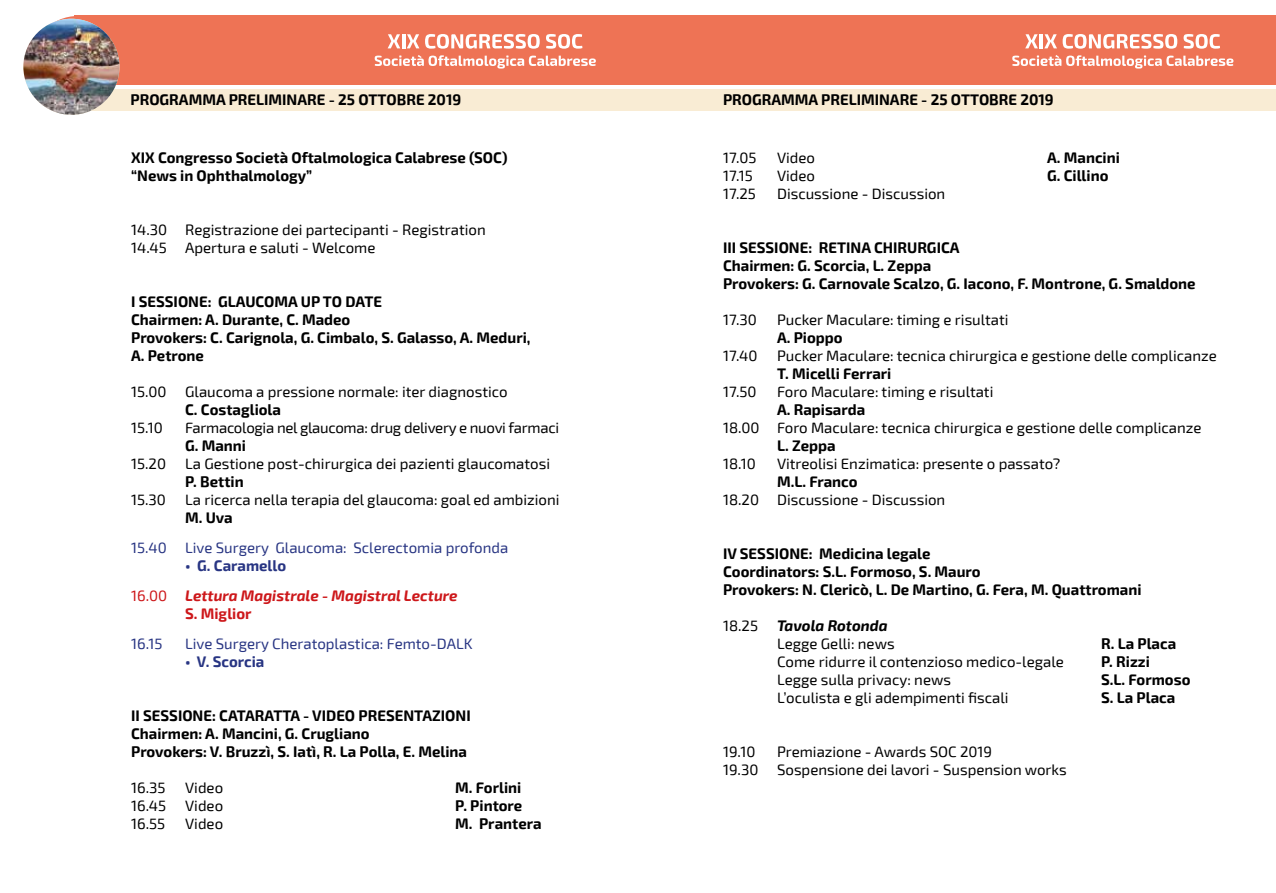
<style>
.page{position:relative;width:1276px;height:893px;background:#fff}
.page>*{position:absolute;margin:0;border:0;box-sizing:border-box;transform-origin:0 0}
.t1{font:15px/18px "Exo 2";color:#000}
.t2{font:700 15px/18px "Exo 2";color:#000}
.t3{font:15px "Exo 2";color:#283583}
.t4{font:italic 700 15px/30px "Exo 2";color:#cd171a}
.t5{font:15px "Exo 2";letter-spacing:-.02em;color:#000}
.t6{font:italic 700 15px "Exo 2";color:#000}
.t7{font:700 15px "Exo 2";color:#283583}
.t8{font:700 15px "Exo 2";color:#cd171a}
.s1{font-style:normal;color:#283583}
.s2{font-weight:400;font-style:normal}
</style>
<div class="page">
<svg style="left:31px;top:16px;width:85px;height:73px"></svg>
<div style="left:75px;top:16px;width:1201px;height:69px;background:#ee7355"></div>
<div style="left:80px;top:89px;width:1196px;height:21px;background:#f9ecd4"></div>
<img style="left:23px;top:19px;width:96px;height:96px;border-radius:48px">
<svg style="left:388px;top:34px;width:12px;height:14px"></svg>
<hr style="left:402px;top:34px;width:3px;height:14px;background:#fff">
<svg style="left:407px;top:34px;width:12px;height:14px"></svg>
<svg style="left:425px;top:34px;width:115px;height:15px"></svg>
<svg style="left:546px;top:34px;width:36px;height:15px"></svg>
<svg style="left:375px;top:55px;width:221px;height:14px"></svg>
<svg style="left:1025px;top:34px;width:13px;height:14px"></svg>
<hr style="left:1039px;top:34px;width:3px;height:14px;background:#fff">
<svg style="left:1044px;top:34px;width:133px;height:15px"></svg>
<svg style="left:1183px;top:34px;width:37px;height:15px"></svg>
<svg style="left:1012px;top:55px;width:221px;height:14px"></svg>
<p class="t2" style="left:131px;top:91px;width:332px">PROGRAMMA PRELIMINARE - 25 OTTOBRE 2019</p>
<p class="t2" style="left:723px;top:91px;width:332px">PROGRAMMA PRELIMINARE - 25 OTTOBRE 2019</p>
<p class="t2" style="left:131px;top:149px;width:378px">XIX Congresso Società Oftalmologica Calabrese (SOC) “News in Ophthalmology”</p>
<p class="t1" style="left:131px;top:221px;width:356px">14.30 Registrazione dei partecipanti - Registration<br>14.45 Apertura e saluti - Welcome</p>
<p class="t2" style="left:131px;top:293px;width:401px">I SESSIONE: GLAUCOMA UP TO DATE<br>Chairmen: A. Durante, C. Madeo<br>Provokers: C. Carignola, G. Cimbalo, S. Galasso, A. Meduri, A. Petrone</p>
<p class="t1" style="left:131px;top:383px;width:378px">15.00 Glaucoma a pressione normale: iter diagnostico</p>
<p class="t2" style="left:185px;top:401px;width:97px">C. Costagliola</p>
<p class="t1" style="left:131px;top:419px;width:33px">15.10</p>
<p class="t5" style="left:185px;top:418px;width:375px">Farmacologia nel glaucoma: drug delivery e nuovi farmaci</p>
<p class="t2" style="left:185px;top:437px;width:62px">G. Manni</p>
<p class="t1" style="left:131px;top:455px;width:36px">15.20</p>
<p class="t1" style="left:185px;top:455px;width:366px">La Gestione post-chirurgica dei pazienti glaucomatosi</p>
<p class="t2" style="left:185px;top:473px;width:60px">P. Bettin</p>
<p class="t1" style="left:131px;top:491px;width:36px">15.30</p>
<p class="t1" style="left:185px;top:491px;width:376px">La ricerca nella terapia del glaucoma: goal ed ambizioni</p>
<p class="t2" style="left:185px;top:509px;width:49px">M. Uva</p>
<p class="t3" style="left:131px;top:538px;width:379px">15.40 Live Surgery Glaucoma: Sclerectomia profonda</p>
<p class="t4" style="left:131px;top:551px;width:328px;text-indent:54px"><span class="s1">• G. Caramello<br></span><span class="s2">16.00</span> Lettura Magistrale - Magistral Lecture</p>
<p class="t8" style="left:185px;top:604px;width:68px">S. Miglior</p>
<p class="t3" style="left:131px;top:634px;width:33px">16.15</p>
<p class="t3" style="left:185px;top:634px;width:289px">Live Surgery Cheratoplastica: Femto-DALK</p>
<p class="t7" style="left:185px;top:652px;width:81px">• V. Scorcia</p>
<p class="t2" style="left:131px;top:707px;width:341px">II SESSIONE: CATARATTA - VIDEO PRESENTAZIONI<br>Chairmen: A. Mancini, G. Crugliano<br>Provokers: V. Bruzzì, S. Iatì, R. La Polla, E. Melina</p>
<p class="t1" style="left:131px;top:779px;width:36px">16.35</p>
<p class="t1" style="left:185px;top:779px;width:40px">Video</p>
<p class="t2" style="left:455px;top:779px;width:68px">M. Forlini</p>
<p class="t1" style="left:131px;top:797px;width:37px">16.45</p>
<p class="t1" style="left:185px;top:797px;width:40px">Video</p>
<p class="t2" style="left:455px;top:797px;width:69px">P. Pintore</p>
<p class="t1" style="left:131px;top:815px;width:36px">16.55</p>
<p class="t1" style="left:185px;top:815px;width:40px">Video</p>
<p class="t2" style="left:455px;top:815px;width:88px">M. Prantera</p>
<p class="t1" style="left:723px;top:149px;width:35px">17.05</p>
<p class="t1" style="left:777px;top:149px;width:40px">Video</p>
<p class="t2" style="left:1047px;top:149px;width:74px">A. Mancini</p>
<p class="t1" style="left:723px;top:167px;width:31px">17.15</p>
<p class="t1" style="left:777px;top:167px;width:40px">Video</p>
<p class="t2" style="left:1047px;top:167px;width:63px">G. Cillino</p>
<p class="t1" style="left:723px;top:185px;width:34px">17.25</p>
<p class="t1" style="left:777px;top:185px;width:170px">Discussione - Discussion</p>
<p class="t2" style="left:723px;top:239px;width:474px">III SESSIONE: RETINA CHIRURGICA<br>Chairmen: G. Scorcia, L. Zeppa<br>Provokers: G. Carnovale Scalzo, G. Iacono, F. Montrone, G. Smaldone</p>
<p class="t1" style="left:723px;top:311px;width:35px">17.30</p>
<p class="t1" style="left:777px;top:311px;width:233px">Pucker Maculare: timing e risultati</p>
<p class="t2" style="left:777px;top:329px;width:67px">A. Pioppo</p>
<p class="t1" style="left:723px;top:347px;width:36px">17.40</p>
<p class="t1" style="left:777px;top:347px;width:441px">Pucker Maculare: tecnica chirurgica e gestione delle complicanze</p>
<p class="t2" style="left:777px;top:365px;width:116px">T. Micelli Ferrari</p>
<p class="t1" style="left:723px;top:383px;width:35px">17.50</p>
<p class="t1" style="left:777px;top:383px;width:218px">Foro Maculare: timing e risultati</p>
<p class="t2" style="left:777px;top:401px;width:90px">A. Rapisarda</p>
<p class="t1" style="left:723px;top:419px;width:480px">18.00 Foro Maculare: tecnica chirurgica e gestione delle complicanze</p>
<p class="t2" style="left:777px;top:437px;width:60px">L. Zeppa</p>
<p class="t1" style="left:723px;top:455px;width:34px">18.10</p>
<p class="t1" style="left:777px;top:455px;width:285px">Vitreolisi Enzimatica: presente o passato?</p>
<p class="t2" style="left:777px;top:473px;width:82px">M.L. Franco</p>
<p class="t1" style="left:723px;top:491px;width:224px">18.20 Discussione - Discussion</p>
<p class="t2" style="left:723px;top:545px;width:420px">IV SESSIONE: Medicina legale<br>Coordinators: S.L. Formoso, S. Mauro<br>Provokers: N. Clericò, L. De Martino, G. Fera, M. Quattromani</p>
<p class="t1" style="left:723px;top:617px;width:36px">18.25</p>
<p class="t6" style="left:777px;top:616px;width:112px">Tavola Rotonda</p>
<p class="t1" style="left:777px;top:635px;width:119px">Legge Gelli: news</p>
<p class="t2" style="left:1101px;top:635px;width:77px">R. La Placa</p>
<p class="t1" style="left:777px;top:653px;width:288px">Come ridurre il contenzioso medico-legale</p>
<p class="t2" style="left:1101px;top:653px;width:50px">P. Rizzi</p>
<p class="t1" style="left:777px;top:671px;width:175px">Legge sulla privacy: news</p>
<p class="t2" style="left:1101px;top:671px;width:91px">S.L. Formoso</p>
<p class="t1" style="left:777px;top:689px;width:233px">L’oculista e gli adempimenti fiscali</p>
<p class="t2" style="left:1101px;top:689px;width:76px">S. La Placa</p>
<p class="t1" style="left:723px;top:743px;width:34px">19.10</p>
<p class="t1" style="left:723px;top:743px;width:345px;text-indent:54px">Premiazione - Awards SOC 2019<br>19.30 Sospensione dei lavori - Suspension works</p>
</div>
